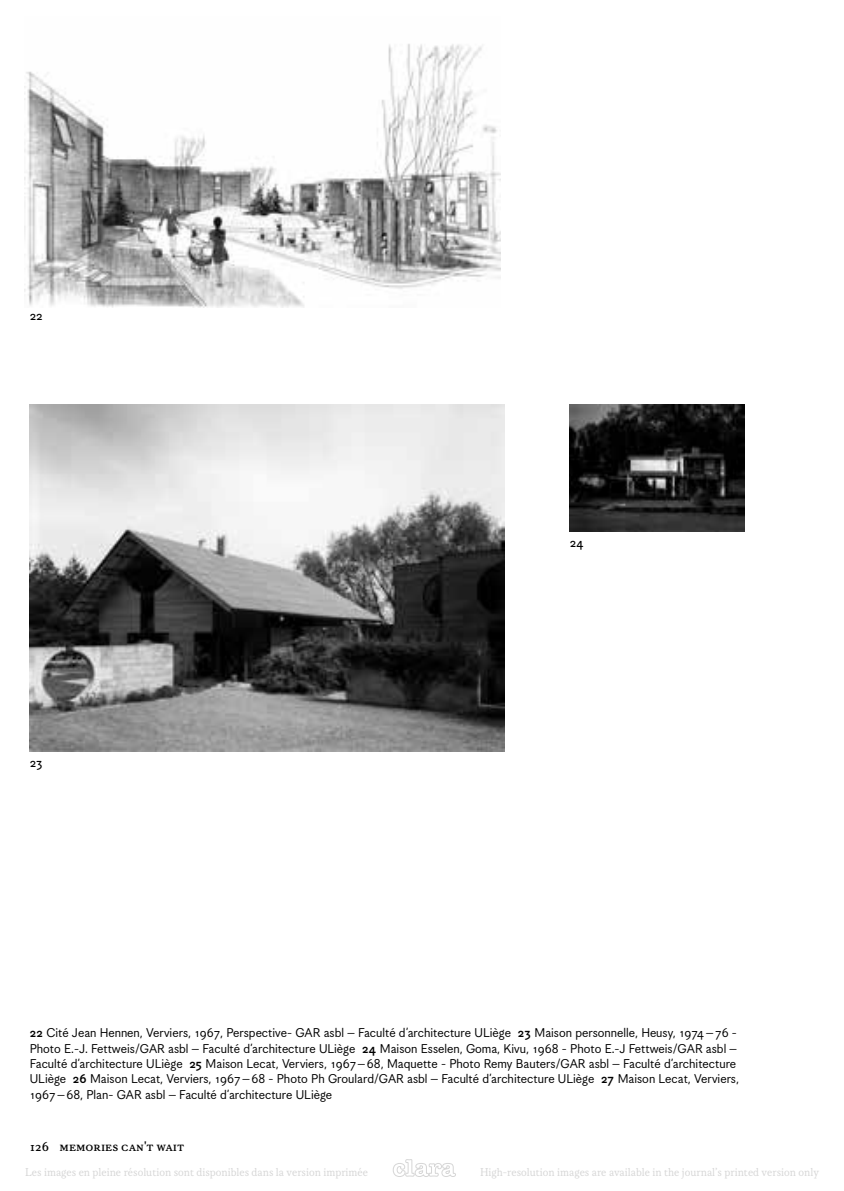
<style>
.page{position:relative;width:844px;height:1191px;background:#fff}
.page>*{position:absolute;margin:0;border:0;box-sizing:border-box;transform-origin:0 0}
.t1{font:14px/15.4px "Korpus Grotesk B";color:#000}
.t2{font:14px "Korpus B";color:#000}
.t3{font:14px "Korpus Grotesk C";color:#000}
.t4{font:12.25px "Korpus A";color:#d6d6d6}
.s1{font-family:"Korpus Grotesk D"}
</style>
<div class="page">
<img style="left:25px;top:44px;width:475px;height:263px">
<img style="left:569px;top:404px;width:175px;height:127px">
<img style="left:30px;top:404px;width:474px;height:347px">
<svg style="left:393px;top:1159px;width:62px;height:17px"></svg>
<p class="t3" style="left:30px;top:308px;width:14px">22</p>
<p class="t3" style="left:30px;top:754px;width:14px">23</p>
<p class="t3" style="left:569px;top:534px;width:16px">24</p>
<p class="t1" style="left:30px;top:1025px;width:710px"><span class="s1">22</span> Cité Jean Hennen, Verviers, 1967, Perspective- GAR asbl – Faculté d’architecture ULiège <span class="s1">23</span> Maison personnelle, Heusy, 1974–76 - Photo E.-J. Fettweis/GAR asbl – Faculté d’architecture ULiège <span class="s1">24</span> Maison Esselen, Goma, Kivu, 1968 - Photo E.-J Fettweis/GAR asbl – Faculté d’architecture ULiège <span class="s1">25</span> Maison Lecat, Verviers, 1967–68, Maquette - Photo Remy Bauters/GAR asbl – Faculté d’architecture ULiège <span class="s1">26</span> Maison Lecat, Verviers, 1967–68 - Photo Ph Groulard/GAR asbl – Faculté d’architecture ULiège <span class="s1">27</span> Maison Lecat, Verviers, 1967–68, Plan- GAR asbl – Faculté d’architecture ULiège</p>
<p class="t2" style="left:30px;top:1138px;width:156px">126 Memories can't wait</p>
<p class="t4" style="left:25px;top:1165px;width:344px">Les images en pleine résolution sont disponibles dans la version imprimée</p>
<p class="t4" style="left:480px;top:1165px;width:340px">High-resolution images are available in the journal’s printed version only</p>
</div>
